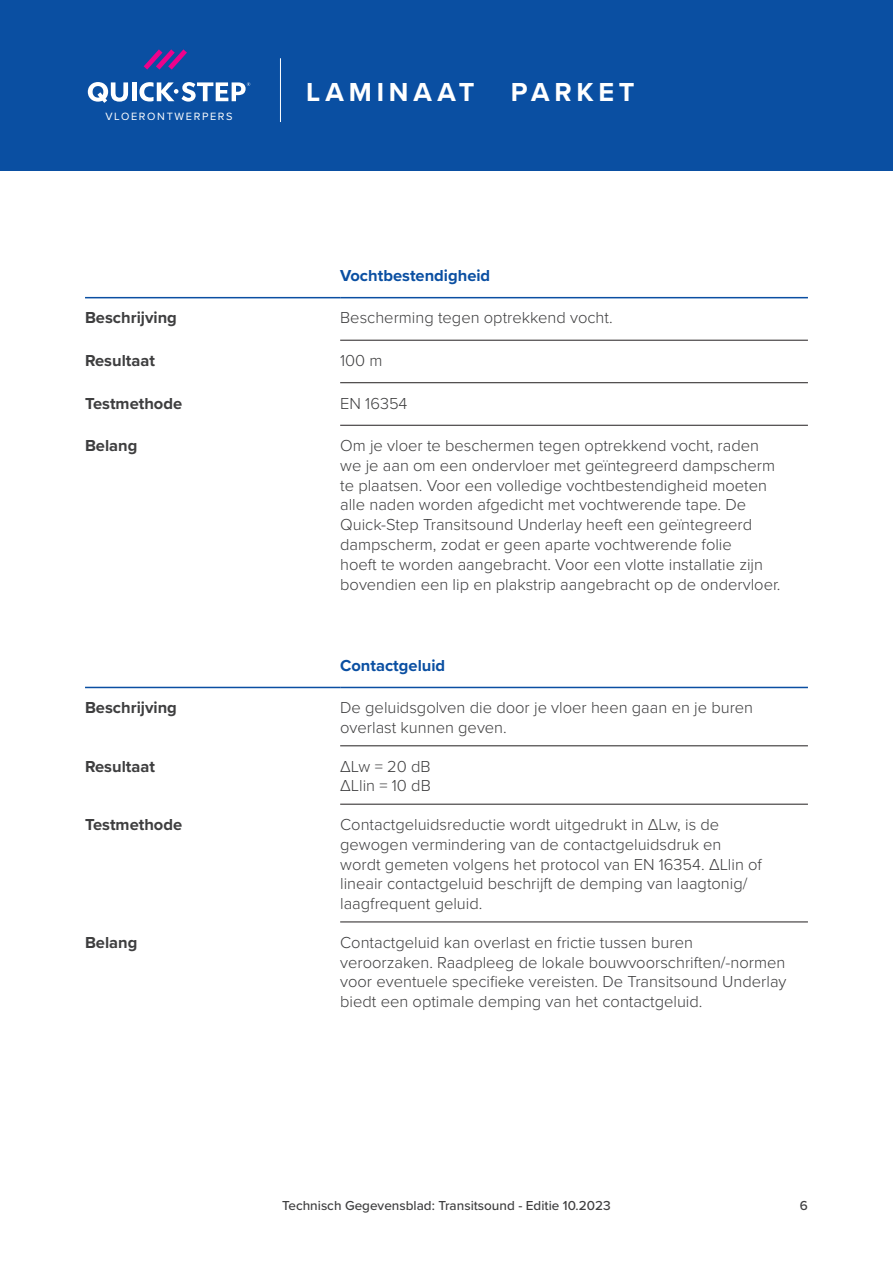
<style>
.page{position:relative;width:893px;height:1263px;background:#fff}
.page>*{position:absolute;margin:0;border:0;box-sizing:border-box;transform-origin:0 0}
.Range{font:700 27px "Proxima Nova";letter-spacing:.175em;color:#fff}
.BodyText{font:300 16.5px/19.8px "Proxima Nova";color:#3e3e3f}
.Column-First{font:700 16.5px "Proxima Nova";color:#3e3e3f}
.Row-Header{font:700 16.5px "Proxima Nova";color:#0a4fa2}
.t1{font:500 13.5px "Proxima Nova";color:#3e3e3f}
.FloorDesigners{font:10.95px "Proxima Nova";letter-spacing:.15em;color:#fff}
</style>
<div class="page">
<div style="left:0;top:0;width:893px;height:170px;background:#0a4fa2"></div>
<hr style="left:280px;top:58px;width:1px;height:64px;background:#fff">
<svg style="left:144px;top:49px;width:43px;height:21px"></svg>
<svg style="left:88px;top:82px;width:40px;height:21px"></svg>
<hr style="left:132px;top:82px;width:4px;height:19px;background:#fff">
<svg style="left:139px;top:82px;width:111px;height:20px"></svg>
<hr style="left:340px;top:340px;width:468px;height:1px;background:#231f20">
<hr style="left:340px;top:382px;width:468px;height:1px;background:#231f20">
<hr style="left:340px;top:425px;width:468px;height:1px;background:#231f20">
<hr style="left:340px;top:297px;width:468px;height:1px;background:#0a4fa2">
<hr style="left:85px;top:297px;width:255px;height:1px;background:#0a4fa2">
<hr style="left:340px;top:745px;width:468px;height:1px;background:#231f20">
<hr style="left:340px;top:804px;width:468px;height:1px;background:#231f20">
<hr style="left:340px;top:922px;width:468px;height:1px;background:#231f20">
<hr style="left:340px;top:687px;width:468px;height:1px;background:#0a4fa2">
<hr style="left:85px;top:687px;width:255px;height:1px;background:#0a4fa2">
<p class="FloorDesigners" style="left:105px;top:108px;width:129px">VLOERONTWERPERS</p>
<p class="Range" style="left:306px;top:72px;width:170px">LAMINAAT</p>
<p class="Range" style="left:511px;top:72px;width:125px">PARKET</p>
<p class="Row-Header" style="left:340px;top:263px;width:152px">Vochtbestendigheid</p>
<p class="Column-First" style="left:85px;top:306px;width:93px">Beschrijving</p>
<p class="BodyText" style="left:340px;top:307px;width:274px">Bescherming tegen optrekkend vocht.</p>
<p class="Column-First" style="left:85px;top:348px;width:71px">Resultaat</p>
<p class="BodyText" style="left:340px;top:350px;width:44px">100 m</p>
<p class="Column-First" style="left:85px;top:391px;width:99px">Testmethode</p>
<p class="BodyText" style="left:340px;top:392px;width:69px">EN 16354</p>
<p class="Column-First" style="left:85px;top:433px;width:54px">Belang</p>
<p class="BodyText" style="left:340px;top:435px;width:442px">Om je vloer te beschermen tegen optrekkend vocht, raden we je aan om een ondervloer met geïntegreerd dampscherm te plaatsen. Voor een volledige vochtbestendigheid moeten alle naden worden afgedicht met vochtwerende tape. De Quick-Step Transitsound Underlay heeft een geïntegreerd dampscherm, zodat er geen aparte vochtwerende folie<br>hoeft te worden aangebracht. Voor een vlotte installatie zijn bovendien een lip en plakstrip aangebracht op de ondervloer.</p>
<p class="Row-Header" style="left:340px;top:653px;width:107px">Contactgeluid</p>
<p class="Column-First" style="left:85px;top:695px;width:93px">Beschrijving</p>
<p class="BodyText" style="left:340px;top:697px;width:414px">De geluidsgolven die door je vloer heen gaan en je buren overlast kunnen geven.</p>
<p class="Column-First" style="left:85px;top:754px;width:71px">Resultaat</p>
<p class="BodyText" style="left:340px;top:755px;width:92px">ΔLw = 20 dB<br>ΔLlin = 10 dB</p>
<p class="Column-First" style="left:85px;top:812px;width:99px">Testmethode</p>
<p class="BodyText" style="left:340px;top:814px;width:423px">Contactgeluidsreductie wordt uitgedrukt in ΔLw, is de gewogen vermindering van de contactgeluidsdruk en wordt gemeten volgens het protocol van EN 16354. ΔLlin of lineair contactgeluid beschrijft de demping van laagtonig/ laagfrequent geluid.</p>
<p class="Column-First" style="left:85px;top:930px;width:54px">Belang</p>
<p class="BodyText" style="left:340px;top:931px;width:448px">Contactgeluid kan overlast en frictie tussen buren veroorzaken. Raadpleeg de lokale bouwvoorschriften/-normen voor eventuele specifieke vereisten. De Transitsound Underlay biedt een optimale demping van het contactgeluid.</p>
<p class="t1" style="left:282px;top:1195px;width:330px">Technisch Gegevensblad: Transitsound - Editie 10.2023</p>
<p class="t1" style="left:800px;top:1195px;width:10px">6</p>
</div>
